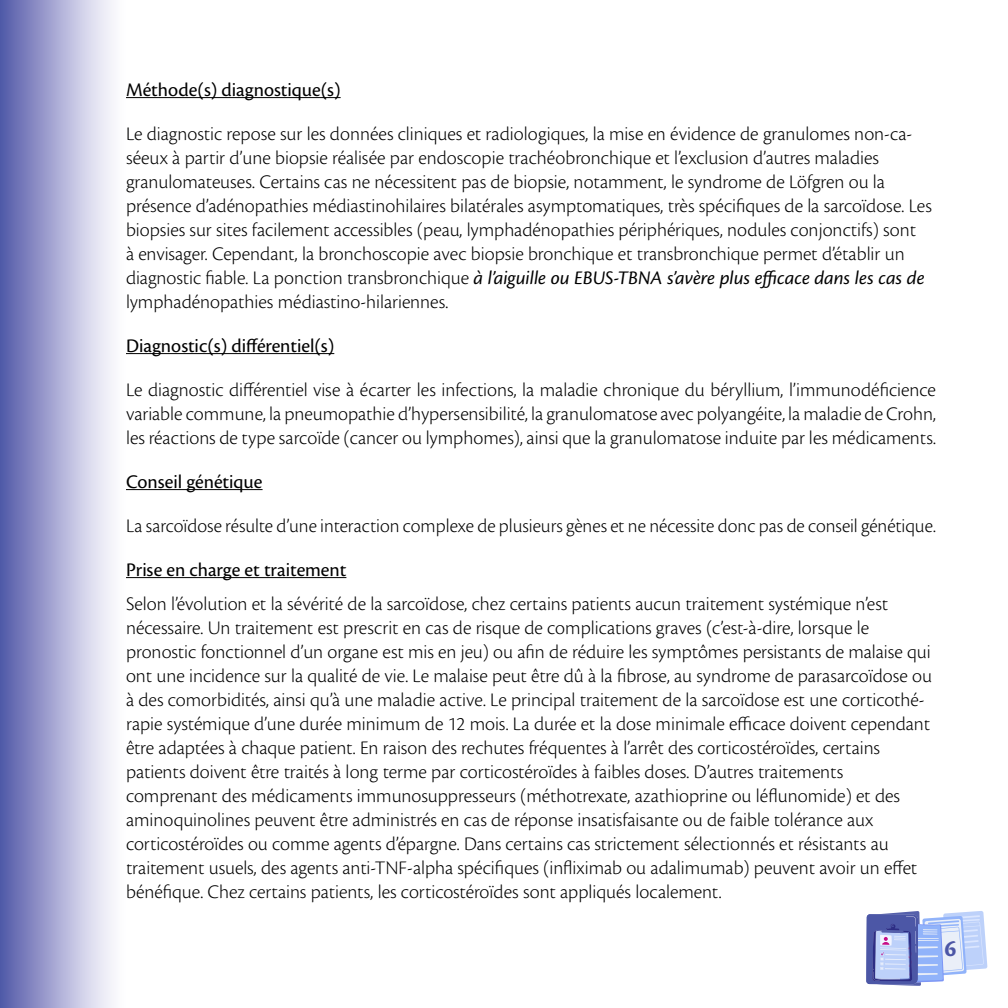
<style>
.page{position:relative;width:1008px;height:1008px;background:#fff}
.page>*{position:absolute;margin:0;border:0;box-sizing:border-box;transform-origin:0 0}
.t1{font:700 24px "Cronos Pro";color:#4c56a6}
.t2{font:300 20px/24px "Cronos Pro";color:#000}
.t3{font:20px "Cronos Pro";color:#000}
.s1{font-weight:400;font-style:italic}
</style>
<div class="page">
<svg style="left:866px;top:911px;width:121px;height:75px;background:#aab7e4"></svg>
<div style="left:0;top:0;width:127px;height:1008px;background:linear-gradient(to right,#565baa,#fff)"></div>
<hr style="left:126px;top:97px;width:215px;height:1px;background:#000">
<hr style="left:126px;top:353px;width:208px;height:1px;background:#000">
<hr style="left:126px;top:489px;width:137px;height:1px;background:#000">
<hr style="left:126px;top:577px;width:220px;height:1px;background:#000">
<p class="t3" style="left:126px;top:78px;width:216px">Méthode(s) diagnostique(s)</p>
<p class="t2" style="left:126px;top:121px;width:807px">Le diagnostic repose sur les données cliniques et radiologiques, la mise en évidence de granulomes non-ca&shy;séeux à partir d’une biopsie réalisée par endoscopie trachéobronchique et l’exclusion d’autres maladies granulomateuses. Certains cas ne nécessitent pas de biopsie, notamment, le syndrome de Löfgren ou la présence d’adénopathies médiastinohilaires bilatérales asymptomatiques, très spécifiques de la sarcoïdose. Les biopsies sur sites facilement accessibles (peau, lymphadénopathies périphériques, nodules conjonctifs) sont<br>à envisager. Cependant, la bronchoscopie avec biopsie bronchique et transbronchique permet d’établir un diagnostic fiable. La ponction transbronchique <span class="s1">à l’aiguille ou EBUS-TBNA s’avère plus efficace dans les cas de </span>lymphadénopathies médiastino-hilariennes.</p>
<p class="t3" style="left:126px;top:334px;width:210px">Diagnostic(s) différentiel(s)</p>
<p class="t2" style="left:126px;top:377px;width:812px;text-align:justify">Le diagnostic différentiel vise à écarter les infections, la maladie chronique du béryllium, l’immunodéficience variable commune, la pneumopathie d’hypersensibilité, la granulomatose avec polyangéite, la maladie de Crohn, les réactions de type sarcoïde (cancer ou lymphomes), ainsi que la granulomatose induite par les médicaments.</p>
<p class="t3" style="left:126px;top:470px;width:138px">Conseil génétique</p>
<p class="t2" style="left:126px;top:513px;width:811px">La sarcoïdose résulte d’une interaction complexe de plusieurs gènes et ne nécessite donc pas de conseil génétique.</p>
<p class="t3" style="left:126px;top:558px;width:222px">Prise en charge et traitement</p>
<p class="t2" style="left:126px;top:591px;width:808px">Selon l’évolution et la sévérité de la sarcoïdose, chez certains patients aucun traitement systémique n’est nécessaire. Un traitement est prescrit en cas de risque de complications graves (c’est-à-dire, lorsque le pronostic fonctionnel d’un organe est mis en jeu) ou afin de réduire les symptômes persistants de malaise qui ont une incidence sur la qualité de vie. Le malaise peut être dû à la fibrose, au syndrome de parasarcoïdose ou à des comorbidités, ainsi qu’à une maladie active. Le principal traitement de la sarcoïdose est une corticothé&shy;rapie systémique d’une durée minimum de 12 mois. La durée et la dose minimale efficace doivent cependant être adaptées à chaque patient. En raison des rechutes fréquentes à l’arrêt des corticostéroïdes, certains patients doivent être traités à long terme par corticostéroïdes à faibles doses. D’autres traitements comprenant des médicaments immunosuppresseurs (méthotrexate, azathioprine ou léflunomide) et des aminoquinolines peuvent être administrés en cas de réponse insatisfaisante ou de faible tolérance aux corticostéroïdes ou comme agents d’épargne. Dans certains cas strictement sélectionnés et résistants au traitement usuels, des agents anti-TNF-alpha spécifiques (infliximab ou adalimumab) peuvent avoir un effet bénéfique. Chez certains patients, les corticostéroïdes sont appliqués localement.</p>
<p class="t1" style="left:944px;top:934px;width:13px">6</p>
</div>
